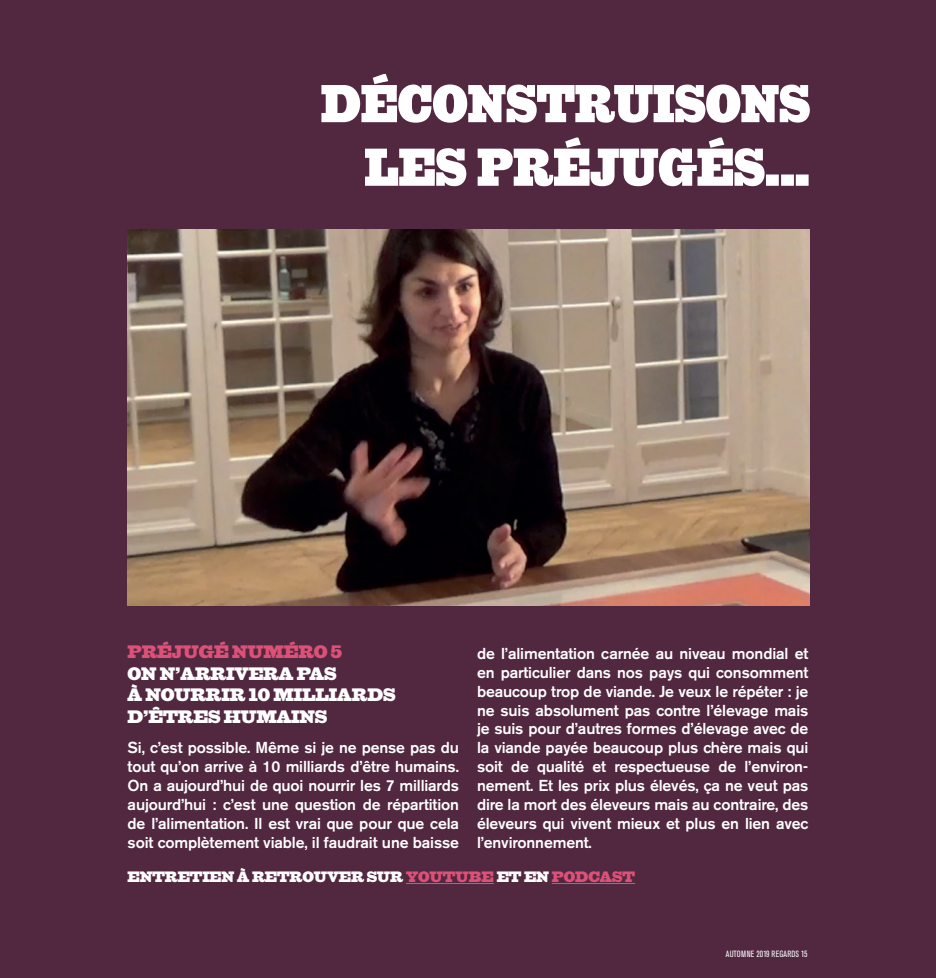
<style>
.page{position:relative;width:936px;height:978px;background:#fff}
.page>*{position:absolute;margin:0;border:0;box-sizing:border-box;transform-origin:0 0}
.t1{font:52.95px/63.6px "Giza Five Three";color:#fff;text-align:right}
.t2{font:18px/21.6px "Giza Five Five";letter-spacing:-.01em;color:#fff}
.t3{font:18px "Giza Five Five";letter-spacing:-.01em;color:#db5177}
.t4{font:500 15.75px/18.9px "Akzidenz Grotesk BE";letter-spacing:-.01em;color:#fff;text-align:justify}
.t5{font:15px "Giza Five Five";letter-spacing:-.01em;color:#fff}
.t6{font:condensed 9px "Akzidenz Grotesk BE";letter-spacing:.02em;color:#f2f3f4}
.s1{color:#db5177}
</style>
<div class="page">
<div style="left:0;top:0;width:935px;height:978px;background:#522740"></div>
<hr style="left:406px;top:883px;width:88px;height:1px;background:#db5177">
<hr style="left:551px;top:883px;width:84px;height:1px;background:#db5177">
<img style="left:128px;top:230px;width:682px;height:375px">
<h1 class="t1" style="left:321px;top:72px;width:490px">DÉCONSTRUISONS<br>LES PRÉJUGÉS…</h1>
<p class="t3" style="left:128px;top:641px;width:216px">PRÉJUGÉ NUMÉRO 5</p>
<p class="t2" style="left:128px;top:663px;width:269px">ON N’ARRIVERA PAS<br>À NOURRIR 10 MILLIARDS<br>D’ÊTRES HUMAINS</p>
<p class="t4" style="left:128px;top:738px;width:333px">Si, c’est possible. Même si je ne pense pas du tout qu’on arrive à 10 milliards d’être humains.<br>On a aujourd’hui de quoi nourrir les 7 milliards aujourd’hui : c’est une question de répartition de l’alimentation. Il est vrai que pour que cela soit complètement viable, il faudrait une baisse</p>
<p class="t4" style="left:477px;top:644px;width:333px">de l’alimentation carnée au niveau mondial et en particulier dans nos pays qui consomment beaucoup trop de viande. Je veux le répéter : je ne suis absolument pas contre l’élevage mais je suis pour d’autres formes d’élevage avec de la viande payée beaucoup plus chère mais qui soit de qualité et respectueuse de l’environ&shy;nement. Et les prix plus élevés, ça ne veut pas dire la mort des éleveurs mais au contraire, des éleveurs qui vivent mieux et plus en lien avec l’environnement.</p>
<p class="t5" style="left:128px;top:868px;width:509px">ENTRETIEN À RETROUVER SUR <span class="s1">YOUTUBE</span> ET EN <span class="s1">PODCAST</span></p>
<p class="t6" style="left:725px;top:949px;width:83px">AUTOMNE 2019 REGARDS 15</p>
</div>
